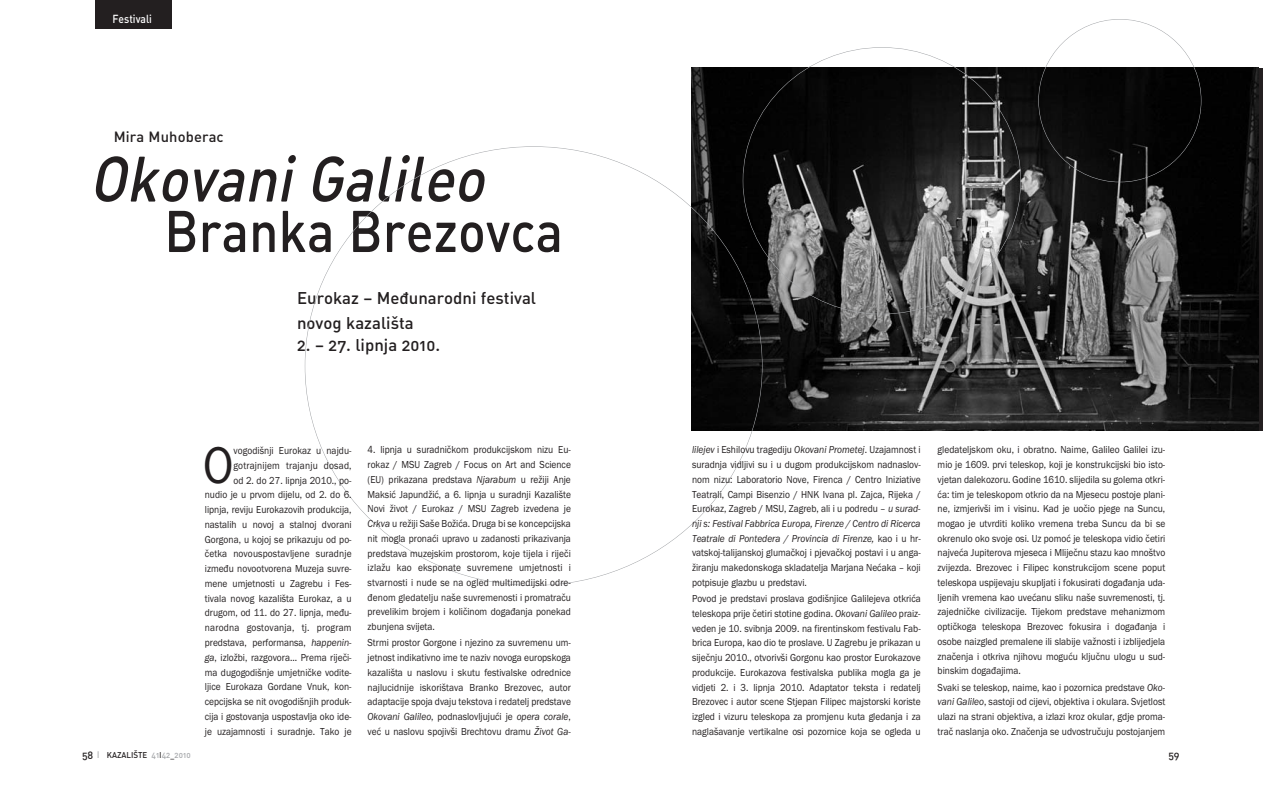
<style>
.page{position:relative;width:1263px;height:805px;background:#fff}
.page>*{position:absolute;margin:0;border:0;box-sizing:border-box;transform-origin:0 0}
.t1{font:italic 63px "DIN Medium Rounded";color:#231f20;scale:.9 1}
.t2{font:57.75px "DIN Medium Rounded";color:#231f20;scale:.9 1}
.t3{font:53.25px "Franklin Gothic";color:#231f20;scale:.9 1}
.t4{font:16.8px/25.2px "DIN Medium Rounded";color:#231f20}
.t5{font:14.7px "DIN Medium Rounded";letter-spacing:.01em;color:#231f20}
.t6{font:11.55px "DIN Medium Rounded";color:#fff;scale:.9 1}
.t7{font:10.5px/14.7px "Franklin Gothic";color:#231f20;text-align:justify;scale:.9 1}
.t8{font:10.5px "DIN Medium Rounded";color:#231f20}
.t9{font:8.4px "DIN Medium Rounded";color:#231f20;scale:.95 1}
.s1{font-size:10.5px}
.s2{font-size:9.45px;color:#a5a7a9}
.s3{color:#a7a9ac}
.s4{font-style:italic}
</style>
<div class="page">
<div style="left:96px;top:0;width:76px;height:29px;background:#231f20"></div>
<img style="left:691px;top:68px;width:567px;height:362px">
<p class="t6" style="left:112px;top:15px;width:45px">Festivali</p>
<h3 class="t5" style="left:114px;top:132px;width:111px">Mira Muhoberac</h3>
<h1 class="t1" style="left:89px;top:157px;width:452px">Okovani Galileo</h1>
<h2 class="t2" style="left:164px;top:211px;width:445px">Branka Brezovca</h2>
<h3 class="t4" style="left:297px;top:287px;width:241px">Eurokaz √ Međunarodni festival novog kazališta</h3>
<h3 class="t4" style="left:297px;top:334px;width:145px">2. √ 27. lipnja 2010.</h3>
<p class="t9" style="left:82px;top:752px;width:116px"><span class="s1">58</span> <span class="s2">I</span> KAZALIŠTE <span class="s3">41</span>I<span class="s3">42</span>_<span class="s3">2010</span></p>
<p class="t7" style="left:205px;top:443px;width:165px;text-align:right">vogodišnji Eurokaz u najdu&shy;gotrajnijem trajanju dosad,<br>od 2. do 27. lipnja 2010., po -<br>nudio je u prvom dijelu, od 2. do 6. lipnja, reviju Eurokazovih produkcija, nastalih u novoj a stalnoj dvorani Gor gona, u kojoj se prikazuju od po - četka novouspostavljene suradnje između novootvorena Muzeja suvre&shy;mene umjetnosti u Zagrebu i Fes - tivala novog kazališta Eurokaz, a u drugom, od 11. do 27. lipnja, među&shy;narodna gostovanja, tj. program predstava, performansa, <span class="s4">happenin&shy;ga</span>, izložbi, razgovora... Prema riječi&shy;ma dugogodišnje umjetničke vodite&shy;ljice Eurokaza Gordane Vnuk, kon&shy;cepcijska se nit ovogodišnjih produk&shy;cija i gostovanja uspostavlja oko ide - je uzajamnosti i suradnje. Tako je</p>
<h3 class="t3" style="left:203px;top:446px;width:35px">O</h3>
<p class="t7" style="left:368px;top:443px;width:227px">4. lipnja u suradničkom produkcijskom nizu Eu - rokaz / MSU Zagreb / Focus on Art and Science (EU) prikazana predstava <span class="s4">Njarabum</span> u režiji Anje Maksić Japundžić, a 6. lipnja u suradnji Kazalište Novi život / Eurokaz / MSU Zagreb izvedena je <span class="s4">Crkva</span> u režiji Saše Božića. Dru ga bi se koncepcijska nit mogla pronaći upravo u zadanosti prikazivanja predstava muzejskim prostorom, koje tijela i riječi izlažu kao eksponate suvremene umjetnosti i stvarnosti i nude se na ogled multimedijski odre&shy;đenom gledatelju naše suvremenosti i promatraču prevelikim brojem i količinom događanja ponekad zbunjena svijeta.</p>
<p class="t7" style="left:368px;top:636px;width:227px">Strmi prostor Gorgone i njezino za suvremenu um - jet nost indikativno ime te naziv novoga europskoga kazališta u naslovu i skutu festivalske odrednice najlucidnije iskorištava Branko Brezovec, autor adaptacije spoja dvaju tekstova i redatelj predstave <span class="s4">Okovani Galileo</span>, podnaslovljujući je <span class="s4">opera corale</span>, već u naslovu spojivši Brechtovu dramu <span class="s4">Život Ga -</span></p>
<p class="t7" style="left:692px;top:443px;width:256px"><span class="s4">lilejev</span> i Eshilovu tragediju <span class="s4">Okovani Prometej</span>. Uzajamnost i suradnja vidljivi su i u dugom produkcijskom nadnas lov - nom nizu: Laboratorio Nove, Fi ren ca / Centro Iniziative Tea trali, Campi Bisenzio / HNK Ivana pl. Zajca, Rijeka / Eurokaz, Zagreb / MSU, Za greb, ali i u podredu – <span class="s4">u surad&shy;nji s: Festival Fabbrica Europa, Firenze / Centro di Ricerca Teatrale di Pontedera / Provincia di Firenze,</span> kao i u hr - vatskoj-talijanskoj glu mačkoj i pjevačkoj postavi i u an ga - žiranju makedonskoga skladatelja Marjana Nećaka – koji potpisuje glazbu u predstavi.</p>
<p class="t7" style="left:692px;top:591px;width:256px">Povod je predstavi proslava godišnjice Galilejeva otkrića teleskopa prije četiri stotine godina. <span class="s4">Okovani Galileo</span> praiz&shy;veden je 10. svibnja 2009. na firentinskom festivalu Fab - brica Europa, kao dio te proslave. U Zagrebu je prikazan u siječnju 2010., otvorivši Gorgonu kao prostor Eurokazove produkcije. Eurokazova festivalska publika mogla ga je vidjeti 2. i 3. lipnja 2010. Adaptator teksta i redatelj Brezovec i autor scene Stjepan Filipec majstorski koriste izgled i vizuru teleskopa za promjenu kuta gledanja i za na gla šavanje vertikalne osi pozornice koja se ogleda u</p>
<p class="t7" style="left:938px;top:443px;width:254px">gledateljskom oku, i obratno. Naime, Galileo Galilei izu&shy;mio je 1609. prvi teleskop, koji je konstrukcijski bio isto&shy;vjetan dalekozoru. Godine 1610. slijedila su golema otkri&shy;ća: tim je teleskopom otkrio da na Mjesecu postoje plani&shy;ne, izmjerivši im i visinu. Kad je uočio pjege na Suncu, mogao je utvrditi koliko vremena treba Suncu da bi se okrenulo oko svoje osi. Uz pomoć je teleskopa vidio četiri najveća Jupiterova mjeseca i Mliječnu stazu kao mnoštvo zvijez da. Brezovec i Filipec konstrukcijom scene poput teleskopa uspijevaju skupljati i fokusirati događanja uda&shy;ljenih vremena kao uvećanu sliku naše suvremenosti, tj. zajed ničke civilizacije. Tijekom predstave mehanizmom optič koga teleskopa Brezovec fokusira i događanja i osobe naizgled premalene ili slabije važnosti i izblijedjela značenja i otkriva njihovu moguću ključnu ulogu u sud&shy;binskim događajima.</p>
<p class="t7" style="left:938px;top:680px;width:254px">Svaki se teleskop, naime, kao i pozornica predstave <span class="s4">Oko - vani Galileo</span>, sastoji od cijevi, objektiva i okulara. Svjetlost ulazi na strani objektiva, a izlazi kroz okular, gdje proma&shy;trač naslanja oko. Značenja se udvostručuju postojanjem</p>
<p class="t8" style="left:1168px;top:751px;width:13px">59</p>
</div>
